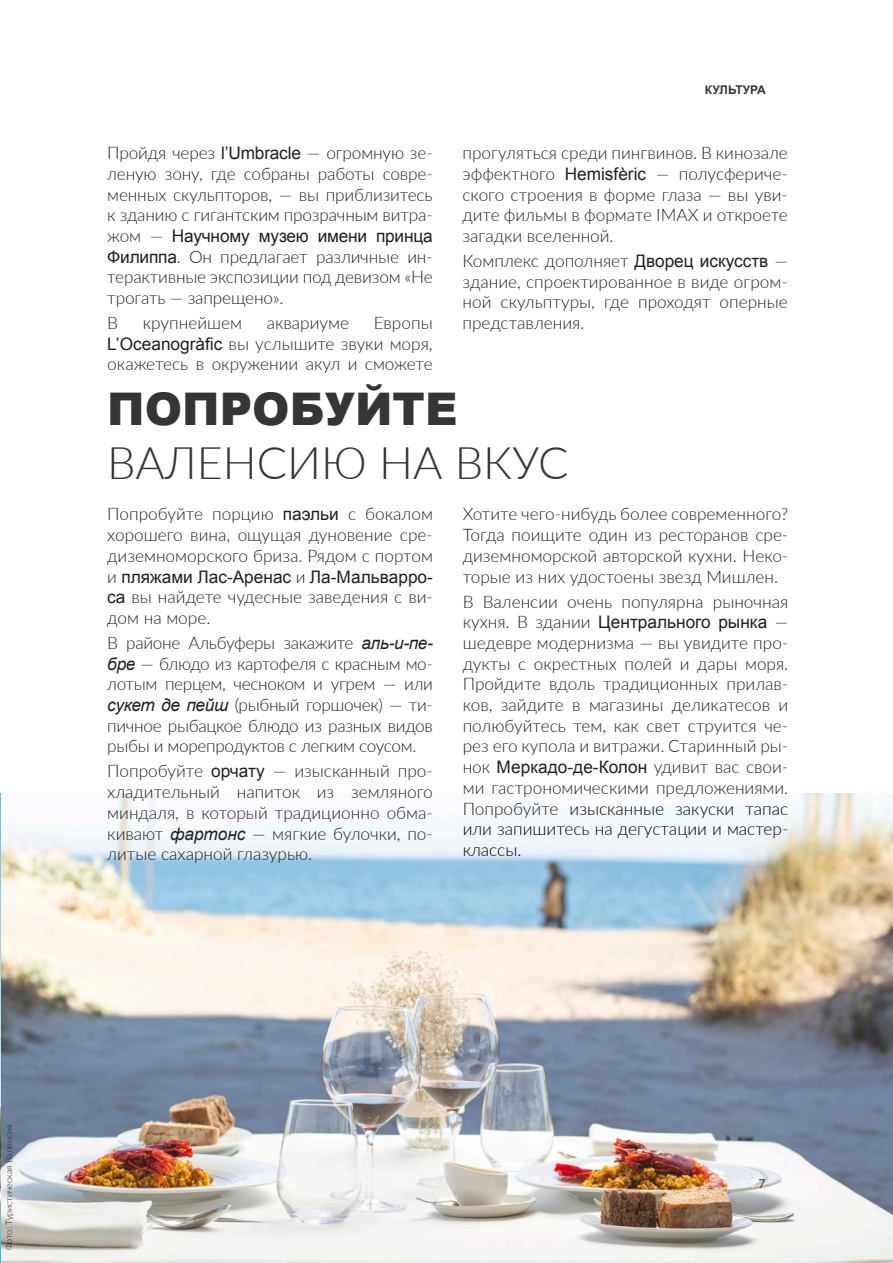
<style>
.page{position:relative;width:893px;height:1263px;background:#fff}
.page>*{position:absolute;margin:0;border:0;box-sizing:border-box;transform-origin:0 0}
.t1{font:300 45px/54px "Lato";color:#353534}
.Body{font:300 17.25px/20.7px "Lato";color:#231f20;text-align:justify}
.t2{font:700 12px "Arial";color:#353534}
.t3{font:300 12px "Lato";color:#fff}
.Titulo_G-B{font:300 9px "Lato";color:#231f20}
.s1{font-family:"Arial";font-weight:400}
.s2{font-family:"Arial";font-weight:900}
.s3{font-family:"Arial";font-weight:400;font-style:italic}
.s4{color:#000}
.s5{color:#353534}
</style>
<div class="page">
<img style="left:1px;top:793px;width:892px;height:470px">
<hr style="left:0;top:793px;width:1px;height:470px;background:#161e2e">
<p class="Body" style="left:107px;top:142px;width:327px">Пройдя через <span class="s1">l’Umbracle</span> — огромную зе&shy;леную зону, где собраны работы совре&shy;менных скульпторов, — вы приблизитесь к зданию с гигантским прозрачным витра&shy;жом — <span class="s1">Научному музею имени принца Филиппа</span>. Он предлагает различные ин&shy;терактивные экспозиции под девизом «Не трогать — запрещено».</p>
<p class="Body" style="left:107px;top:312px;width:12px">В</p>
<p class="Body" style="left:143px;top:312px;width:101px">крупнейшем</p>
<p class="Body" style="left:267px;top:312px;width:84px">аквариуме</p>
<p class="Body" style="left:107px;top:312px;width:327px;text-indent:266px">Европы <span class="s1">L’Oceanogràfiс</span> вы услышите звуки моря, окажетесь в окружении акул и сможете</p>
<p class="t2" style="left:705px;top:82px;width:62px">КУЛЬТУРА</p>
<p class="Body" style="left:462px;top:142px;width:327px">прогуляться среди пингвинов. В кинозале эффектного <span class="s1">Hemisfèric</span> — полусфериче&shy;ского строения в форме глаза — вы уви&shy;дите фильмы в формате IMAX и откроете загадки вселенной.</p>
<p class="Body" style="left:462px;top:250px;width:327px">Комплекс дополняет <span class="s1">Дворец искусств</span> — здание, спроектированное в виде огром&shy;ной скульптуры, где проходят оперные представления.</p>
<h1 class="t1" style="left:107px;top:380px;width:463px"><span class="s2">ПОПРОБУЙТЕ<br></span>ВАЛЕНСИЮ НА ВКУС</h1>
<p class="Body" style="left:107px;top:503px;width:327px">Попробуйте порцию <span class="s1">паэльи</span> с бокалом хорошего вина, ощущая дуновение сре&shy;диземноморского бриза. Рядом с портом и <span class="s1">пляжами Лас-Аренас</span> и <span class="s1">Ла-Мальварро&shy;са</span> вы найдете чудесные заведения с ви&shy;дом на море.</p>
<p class="Body" style="left:107px;top:632px;width:327px">В районе Альбуферы закажите <span class="s3">аль-и-пе&shy;бре</span> — блюдо из картофеля с красным мо&shy;лотым перцем, чесноком и угрем — или <span class="s3">сукет де пейш</span> (рыбный горшочек) — ти&shy;пичное рыбацкое блюдо из разных видов рыбы и морепродуктов с легким соусом.</p>
<p class="Body" style="left:107px;top:760px;width:327px">Попробуйте <span class="s1">орчату</span> — изысканный про&shy;хладительный напиток из земляного миндаля, в который традиционно обма&shy;кивают <span class="s3">фартонс</span> — мягкие булочки, по&shy;литые сахарной глазурью.</p>
<p class="Body" style="left:463px;top:503px;width:327px">Хотите чего-нибудь более современного?<br>Тогда поищите один из ресторанов сре&shy;диземноморской авторской кухни. Неко&shy;торые из них удостоены звезд Мишлен.</p>
<p class="Body" style="left:463px;top:590px;width:327px">В Валенсии очень популярна рыночная кухня. В здании <span class="s1">Центрального рынка</span> — шедевре модернизма — вы увидите про&shy;дукты с окрестных полей и дары моря.<br>Пройдите вдоль традиционных прилав&shy;ков, зайдите в магазины деликатесов и полюбуйтесь тем, как свет струится че&shy;рез его купола и витражи. Старинный ры&shy;нок <span class="s1">Меркадо-де-Колон</span> удивит вас свои&shy;ми гастрономическими предложениями.<br>Попробуйте <span class="s4">изысканные закуски тапас или запишитесь на дегустации и мастер&shy;классы.</span></p>
<p class="Titulo_G-B" style="left:3px;top:1250px;width:127px;rotate:-90deg">Фото: Туристическая Валенсия</p>
<p class="t3" style="left:750px;top:1175px;width:16px">7<span class="s5">7</span></p>
</div>
